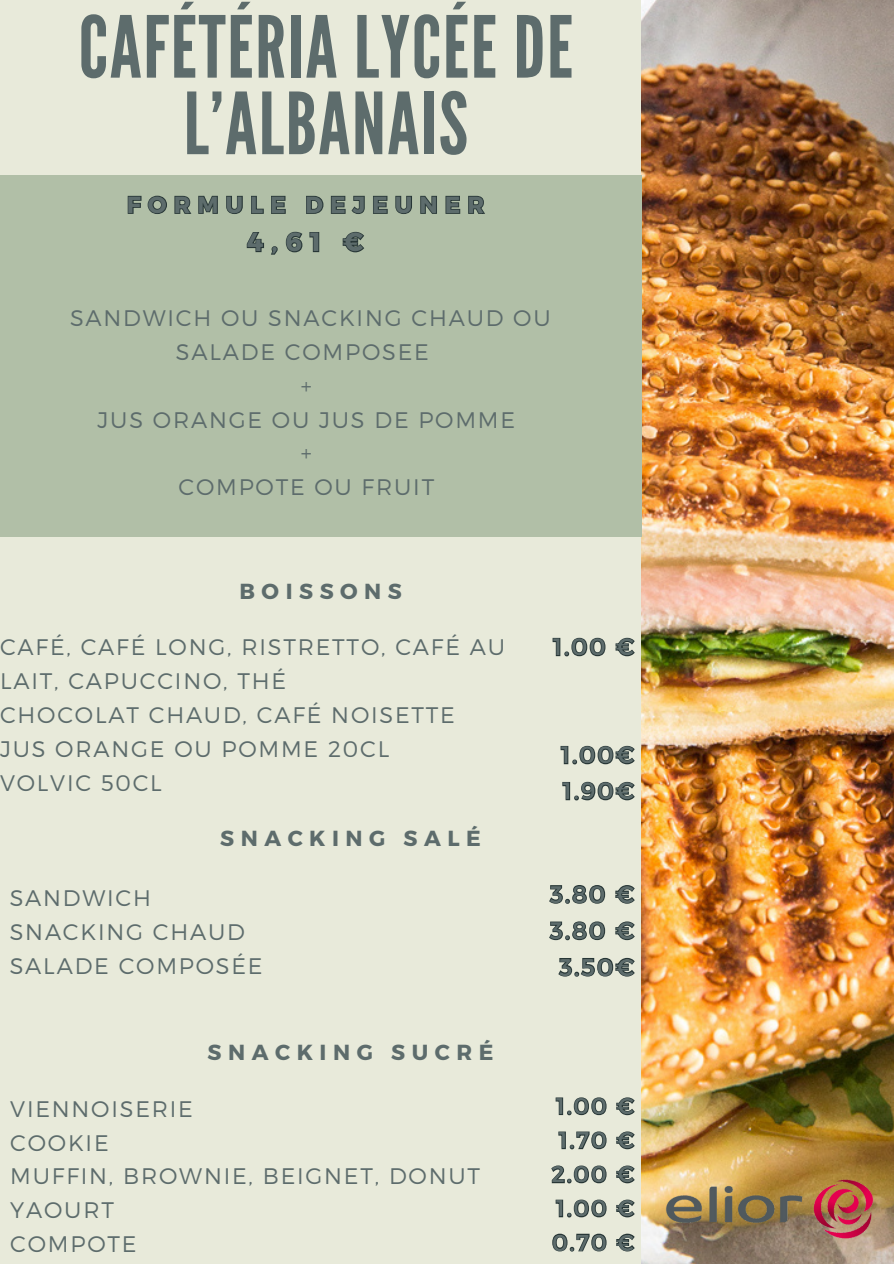
<style>
.page{position:relative;width:894px;height:1264px;background:#fff}
.page>*{position:absolute;margin:0;border:0;box-sizing:border-box;transform-origin:0 0}
.t1{font:85.2px/76.5px "League Gothic";letter-spacing:.02em;color:#5d6c6c;text-align:center}
.t2{font:700 26.25px "Montserrat";color:#5d6c6c}
.t3{font:23.85px/36.5px "Montserrat";color:#5d6c6c}
.t4{font:23.55px "Montserrat";color:#5d6c6c}
.t5{font:700 23.25px "Montserrat";letter-spacing:.3em;color:#5d6c6c}
.t6{font:22.65px/34px "Montserrat";letter-spacing:.08em;color:#5d6c6c}
.t7{font:300 22.5px/33.8px "Montserrat";letter-spacing:.08em;color:#5d6c6c}
.t8{font:700 21.75px "Montserrat";letter-spacing:.3em;color:#5d6c6c}
</style>
<div class="page">
<div style="left:0;top:0;width:893px;height:1263px;background:#e8eada"></div>
<img style="left:641px;top:0;width:252px;height:1263px">
<div style="left:0;top:175px;width:641px;height:361px;background:#b1bfa7"></div>
<img style="left:644px;top:1130px;width:249px;height:133px">
<svg style="left:552px;top:637px;width:83px;height:20px"></svg>
<svg style="left:560px;top:745px;width:75px;height:20px"></svg>
<svg style="left:562px;top:781px;width:73px;height:20px"></svg>
<svg style="left:555px;top:1097px;width:80px;height:19px"></svg>
<svg style="left:558px;top:1131px;width:77px;height:19px"></svg>
<svg style="left:551px;top:1165px;width:84px;height:19px"></svg>
<svg style="left:555px;top:1199px;width:80px;height:19px"></svg>
<svg style="left:552px;top:1233px;width:83px;height:19px"></svg>
<svg style="left:549px;top:885px;width:86px;height:19px"></svg>
<svg style="left:549px;top:921px;width:86px;height:20px"></svg>
<svg style="left:558px;top:957px;width:77px;height:20px"></svg>
<svg style="left:127px;top:195px;width:358px;height:19px"></svg>
<svg style="left:246px;top:231px;width:118px;height:24px"></svg>
<p class="t1" style="left:79px;top:11px;width:496px">CAFÉTÉRIA LYCÉE DE<br>L’ALBANAIS</p>
<p class="t5" style="left:127px;top:190px;width:358px">FORMULE DEJEUNER</p>
<p class="t2" style="left:247px;top:225px;width:118px">4,61 €</p>
<p class="t7" style="left:176px;top:300px;width:376px;text-indent:-106px">SANDWICH OU SNACKING CHAUD OU<br>SALADE COMPOSEE</p>
<p class="t7" style="left:301px;top:368px;width:13px">+</p>
<p class="t7" style="left:98px;top:401px;width:419px">JUS ORANGE OU JUS DE POMME</p>
<p class="t7" style="left:301px;top:435px;width:13px">+</p>
<p class="t7" style="left:178px;top:469px;width:257px">COMPOTE OU FRUIT</p>
<p class="t8" style="left:239px;top:577px;width:164px">BOISSONS</p>
<p class="t7" style="left:0;top:629px;width:506px">CAFÉ, CAFÉ LONG, RISTRETTO, CAFÉ AU<br>LAIT, CAPUCCINO, THÉ</p>
<p class="t7" style="left:0;top:697px;width:456px">CHOCOLAT CHAUD, CAFÉ NOISETTE</p>
<p class="t7" style="left:0;top:730px;width:391px">JUS ORANGE OU POMME 20CL</p>
<p class="t7" style="left:0;top:764px;width:163px">VOLVIC 50CL</p>
<p class="t8" style="left:220px;top:824px;width:262px">SNACKING SALÉ</p>
<p class="t7" style="left:10px;top:880px;width:143px">SANDWICH</p>
<p class="t7" style="left:10px;top:914px;width:237px">SNACKING CHAUD</p>
<p class="t7" style="left:10px;top:947px;width:254px">SALADE COMPOSÉE</p>
<p class="t8" style="left:207px;top:1038px;width:287px">SNACKING SUCRÉ</p>
<p class="t7" style="left:10px;top:1090px;width:184px">VIENNOISERIE</p>
<p class="t7" style="left:10px;top:1124px;width:100px">COOKIE</p>
<p class="t7" style="left:10px;top:1158px;width:471px">MUFFIN, BROWNIE, BEIGNET, DONUT</p>
<p class="t7" style="left:10px;top:1192px;width:105px">YAOURT</p>
<p class="t7" style="left:10px;top:1225px;width:128px">COMPOTE</p>
<p class="t4" style="left:553px;top:631px;width:82px">1.00 €</p>
<p class="t4" style="left:561px;top:739px;width:75px">1.00€</p>
<p class="t4" style="left:562px;top:775px;width:73px">1.90€</p>
<p class="t3" style="left:550px;top:874px;width:85px">3.80 €<br>3.80 €</p>
<p class="t3" style="left:559px;top:947px;width:76px">3.50€</p>
<p class="t6" style="left:556px;top:1087px;width:79px">1.00 €<br>1.70 €</p>
<p class="t6" style="left:551px;top:1156px;width:84px">2.00 €</p>
<p class="t6" style="left:556px;top:1190px;width:79px">1.00 €</p>
<p class="t6" style="left:552px;top:1224px;width:84px">0.70 €</p>
</div>
